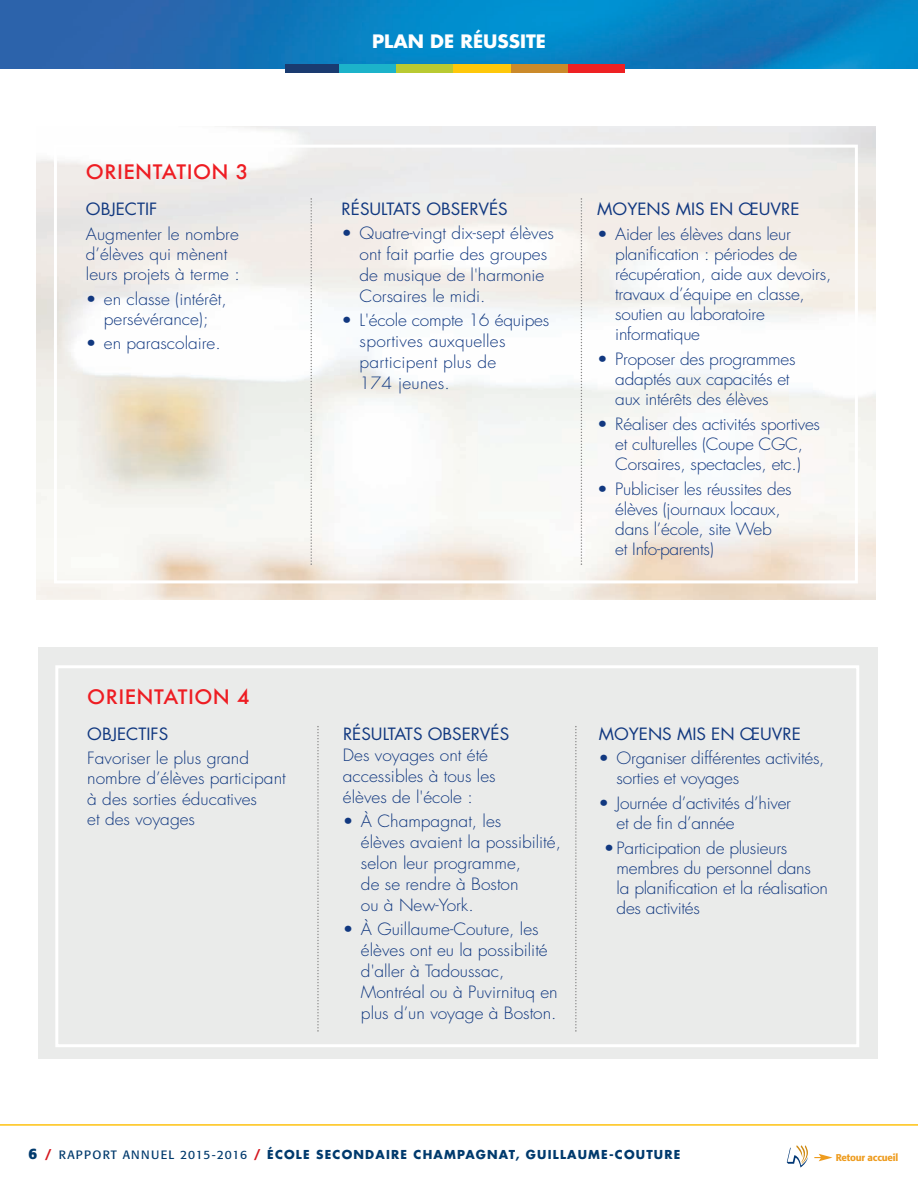
<style>
.page{position:relative;width:918px;height:1188px;background:#fff}
.page>*{position:absolute;margin:0;border:0;box-sizing:border-box;transform-origin:0 0}
.t1{font:500 19.5px "Futura";letter-spacing:.02em;color:#ee1d23;scale:1.04 1}
.t2{font:700 18px "Futura";color:#fff}
.t3{font:300 16.5px/20.1px "Futura";letter-spacing:-.01em;color:#113880;scale:1.05 1}
.t4{font:16.5px "Futura";color:#113880;scale:1.04 1}
.t5{font:300 16.5px/21px "Futura";letter-spacing:.015em;color:#113880;scale:1.05 1}
.t6{font:700 12px "Futura";letter-spacing:.1em;color:#003a6d}
.t7{font:500 9.75px "Formata";letter-spacing:-.02em;color:#ee9c1f}
.s1{font-family:"Formata";font-size:15px}
.s2{color:#d5171f}
.s3{font-family:"Formata";font-weight:400}
</style>
<div class="page">
<svg style="left:814px;top:1154px;width:19px;height:7px"></svg>
<svg style="left:787px;top:1145px;width:21px;height:23px"></svg>
<hr style="left:0;top:1124px;width:918px;height:2px;background:#fec210">
<div style="left:54px;top:145px;width:804px;height:438px;border:3px solid #fff"></div>
<svg style="left:311px;top:198px;width:1px;height:367px"></svg>
<svg style="left:581px;top:198px;width:1px;height:367px"></svg>
<img style="left:0;top:0;width:918px;height:69px">
<div style="left:286px;top:64px;width:53px;height:9px;background:#1a3b70"></div>
<div style="left:339px;top:64px;width:58px;height:9px;background:#1cb3ca"></div>
<div style="left:397px;top:64px;width:57px;height:9px;background:#b9ca32"></div>
<div style="left:454px;top:64px;width:57px;height:9px;background:#fec80b"></div>
<div style="left:511px;top:64px;width:57px;height:9px;background:#cb8a2a"></div>
<div style="left:568px;top:64px;width:57px;height:9px;background:#ee2123"></div>
<div style="left:38px;top:647px;width:839px;height:412px;background:#eaebea"></div>
<div style="left:55px;top:665px;width:804px;height:382px;border:3px solid #fff"></div>
<svg style="left:317px;top:726px;width:2px;height:306px"></svg>
<svg style="left:575px;top:726px;width:2px;height:306px"></svg>
<p class="t1" style="left:86px;top:159px;width:157px">ORIENTATION 3</p>
<p class="t4" style="left:86px;top:202px;width:70px">OBJECTIF</p>
<p class="t3" style="left:86px;top:225px;width:148px">Augmenter le nombre d’élèves qui mènent leurs projets à terme :</p>
<p class="t3" style="left:86px;top:290px;width:136px;text-align:center">• en classe (intérêt, persévérance);</p>
<p class="t3" style="left:86px;top:335px;width:130px">• en parascolaire.</p>
<p class="t1" style="left:87px;top:683px;width:157px">ORIENTATION 4</p>
<p class="t4" style="left:87px;top:726px;width:79px">OBJECTIFS</p>
<p class="t3" style="left:87px;top:750px;width:191px">Favoriser le plus grand nombre d’élèves participant à des sorties éducatives<br>et des voyages</p>
<p class="t2" style="left:372px;top:33px;width:175px">PLAN DE RÉUSSITE</p>
<p class="t4" style="left:342px;top:202px;width:161px">RÉSULTATS OBSERVÉS</p>
<p class="t3" style="left:360px;top:224px;width:187px;line-height:21px;text-indent:-18px">• Quatre-vingt dix-sept élèves ont fait partie des groupes de musique de l'harmonie<br>Corsaires le midi.</p>
<p class="t5" style="left:360px;top:311px;width:182px;text-indent:-18px">• L'école compte 16 équipes sportives auxquelles participent plus de<br>174 jeunes.</p>
<p class="t4" style="left:597px;top:202px;width:196px">MOYENS MIS EN ŒUVRE</p>
<p class="t3" style="left:615px;top:225px;width:207px;text-indent:-18px">• Aider les élèves dans leur planification : périodes de récupération, aide aux devoirs, travaux d’équipe en classe, soutien au laboratoire informatique</p>
<p class="t3" style="left:615px;top:350px;width:173px;text-indent:-18px">• Proposer des programmes adaptés aux capacités et aux intérêts des élèves</p>
<p class="t3" style="left:597px;top:415px;width:214px;text-align:center">• Réaliser des activités sportives et culturelles (Coupe CGC,<br>Corsaires, spectacles, etc.)</p>
<p class="t3" style="left:615px;top:480px;width:170px;text-indent:-18px">• Publiciser les réussites des élèves (journaux locaux, dans l’école, site Web<br>et Info-parents)</p>
<p class="t4" style="left:343px;top:726px;width:161px">RÉSULTATS OBSERVÉS</p>
<p class="t3" style="left:343px;top:746px;width:147px;line-height:21px">Des voyages ont été accessibles à tous les élèves de l'école :</p>
<p class="t3" style="left:361px;top:812px;width:192px;line-height:21px;text-indent:-18px">• À Champagnat, les<br>élèves avaient la possibilité, selon leur programme,<br>de se rendre à Boston<br>ou à New-York.</p>
<p class="t3" style="left:361px;top:920px;width:189px;line-height:21px;text-indent:-18px">• À Guillaume-Couture, les élèves ont eu la possibilité d'aller à Tadoussac,<br>Montréal ou à Puvirnituq en plus d’un voyage à Boston.</p>
<p class="t4" style="left:599px;top:726px;width:196px">MOYENS MIS EN ŒUVRE</p>
<p class="t3" style="left:617px;top:750px;width:200px;text-indent:-18px">• Organiser différentes activités, sorties et voyages</p>
<p class="t3" style="left:617px;top:794px;width:168px;text-indent:-18px">• Journée d’activités d’hiver et de fin d’année</p>
<p class="t3" style="left:617px;top:839px;width:203px;text-indent:-13px">•Participation de plusieurs membres du personnel dans la planification et la réalisation des activités</p>
<p class="t6" style="left:29px;top:1149px;width:653px"><span class="s1">6</span> <span class="s2">/</span> <span class="s3">RAPPORT ANNUEL 2015-2016</span> <span class="s2">/</span> ÉCOLE SECONDAIRE CHAMPAGNAT, GUILLAUME-COUTURE</p>
<p class="t7" style="left:836px;top:1153px;width:64px">Retour accueil</p>
</div>
